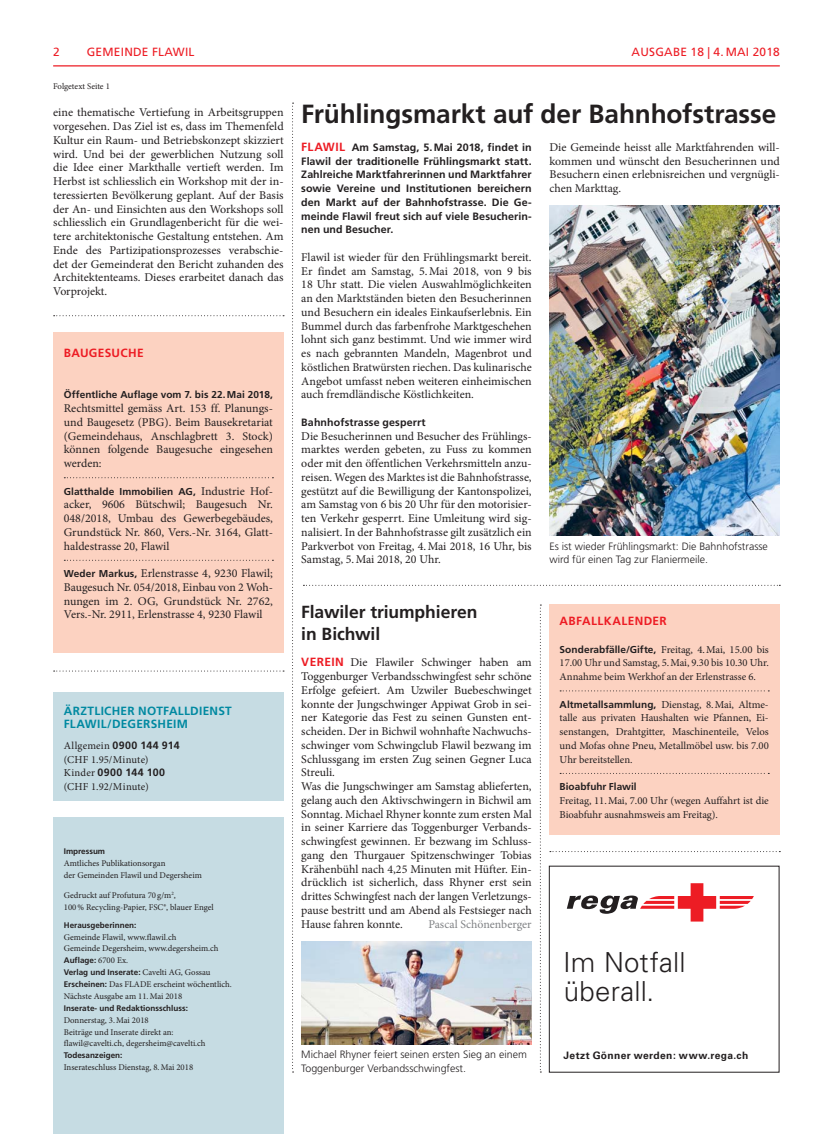
<style>
.page{position:relative;width:833px;height:1134px;background:#fff}
.page>*{position:absolute;margin:0;border:0;box-sizing:border-box;transform-origin:0 0}
.t1{font:300 27.62px/29.2px "Univers";letter-spacing:.005em;color:#231f20}
.t2{font:700 26.25px "Frutiger LT Std";letter-spacing:-.005em;color:#231f20}
.t3{font:700 17.5px/21.2px "Frutiger LT Std";letter-spacing:-.005em;color:#231f20}
.t4{font:11.88px/13.8px "Minion Pro";color:#231f20;text-align:justify}
.t5{font:700 11.88px/13.8px "Frutiger LT Std";letter-spacing:.025em;color:#0089a1}
.t6{font:11.88px "Frutiger LT Std";letter-spacing:.02em;color:#ed1c24}
.t7{font:700 11.88px "Frutiger LT Std";letter-spacing:.03em;color:#ed1c24}
.t8{font:11.88px "Minion Pro";letter-spacing:-.005em;color:#808285}
.t9{font:10.62px/13.8px "Minion Pro";letter-spacing:-.005em;color:#231f20;text-align:justify}
.t10{font:700 10.62px/13.8px "Frutiger LT Std";letter-spacing:.005em;color:#231f20;text-align:justify}
.t11{font:300 10.62px/13.8px "Frutiger LT Std";color:#231f20}
.t12{font:10.62px "Minion Pro";letter-spacing:.02em;color:#231f20}
.t13{font:700 10.62px "Frutiger LT Std";letter-spacing:.035em;color:#231f20}
.t14{font:700 10.62px "Frutiger LT Std";letter-spacing:.04em;color:#231f20}
.t15{font:700 10.25px "Univers";letter-spacing:.035em;color:#231f20}
.t16{font:700 10px "Frutiger LT Std";color:#231f20}
.t17{font:8.75px/11.9px "Minion Pro";color:#231f20}
.t18{font:700 8.12px/11.9px "Frutiger LT Std";color:#231f20}
.s1{font-size:11.88px;color:#ed1c24}
.s2{font-family:"Minion Pro";font-weight:400;font-size:11.88px}
.s3{font-family:"Frutiger LT Std";font-weight:700;font-size:10px}
.s4{font-family:"Frutiger LT Std";font-weight:700;color:#ed1c24}
.s5{font-family:"Minion Pro";font-weight:400}
.s6{font-family:"Minion Pro";font-weight:400;font-size:8.75px}
.s7{font-family:"Frutiger LT Std";font-weight:700;font-size:8.12px}
</style>
<div class="page">
<div style="left:53px;top:817px;width:230px;height:317px;background:#c6dce3"></div>
<div style="left:53px;top:692px;width:230px;height:109px;background:#c6dce3"></div>
<div style="left:549px;top:604px;width:230px;height:231px;background:#fcd2c1"></div>
<svg style="left:560px;top:690px;width:209px;height:1px"></svg>
<svg style="left:560px;top:773px;width:209px;height:1px"></svg>
<div style="left:53px;top:333px;width:230px;height:320px;background:#fcd2c1"></div>
<svg style="left:64px;top:477px;width:209px;height:1px"></svg>
<svg style="left:64px;top:560px;width:209px;height:1px"></svg>
<hr style="left:53px;top:65px;width:727px;height:1px;background:#ed1c24">
<svg style="left:292px;top:103px;width:1px;height:969px"></svg>
<svg style="left:540px;top:604px;width:1px;height:468px"></svg>
<svg style="left:303px;top:585px;width:477px;height:1px"></svg>
<svg style="left:550px;top:851px;width:230px;height:1px"></svg>
<svg style="left:54px;top:315px;width:230px;height:1px"></svg>
<svg style="left:54px;top:670px;width:230px;height:1px"></svg>
<img style="left:549px;top:206px;width:231px;height:330px">
<img style="left:301px;top:941px;width:230px;height:103px">
<svg style="left:567px;top:883px;width:187px;height:38px"></svg>
<p class="t6" style="left:53px;top:46px;width:8px">2</p>
<p class="t6" style="left:87px;top:46px;width:109px">GEMEINDE FLAWIL</p>
<p class="t6" style="left:631px;top:46px;width:150px">AUSGABE 18 | 4. MAI 2018</p>
<p class="t17" style="left:53px;top:81px;width:58px">Folgetext Seite 1</p>
<p class="t4" style="left:53px;top:107px;width:232px">eine thematische Vertiefung in Arbeitsgruppen vorgesehen. Das Ziel ist es, dass im Themenfeld Kultur ein Raum- und Betriebskonzept skizziert wird. Und bei der gewerblichen Nutzung soll die Idee einer Markthalle vertieft werden. Im Herbst ist schliesslich ein Workshop mit der in&shy;teressierten Bevölkerung geplant. Auf der Basis der An- und Einsichten aus den Workshops soll schliesslich ein Grundlagenbericht für die wei&shy;tere architektonische Gestaltung entstehen. Am Ende des Partizipationsprozesses verabschie&shy;det der Gemeinderat den Bericht zuhanden des Architektenteams. Dieses erarbeitet danach das Vorprojekt.</p>
<h2 class="t2" style="left:301px;top:101px;width:476px">Frühlingsmarkt auf der Bahnhofstrasse</h2>
<p class="t4" style="left:549px;top:141px;width:232px">Die Gemeinde heisst alle Marktfahrenden will&shy;kommen und wünscht den Besucherinnen und Besuchern einen erlebnisreichen und vergnügli&shy;chen Markttag.</p>
<p class="t10" style="left:301px;top:141px;width:232px"><span class="s1">FLAWIL</span> Am Samstag, 5. Mai 2018, findet in Flawil der traditionelle Frühlingsmarkt statt.<br>Zahlreiche Marktfahrerinnen und Marktfahrer sowie Vereine und Institutionen bereichern den Markt auf der Bahnhofstrasse. Die Ge&shy;meinde Flawil freut sich auf viele Besucherin&shy;nen und Besucher.</p>
<p class="t4" style="left:301px;top:251px;width:232px">Flawil ist wieder für den Frühlingsmarkt bereit.<br>Er findet am Samstag, 5. Mai 2018, von 9 bis 18 Uhr statt. Die vielen Auswahlmöglichkeiten an den Marktständen bieten den Besucherinnen und Besuchern ein ideales Einkaufserlebnis. Ein Bummel durch das farbenfrohe Marktgeschehen lohnt sich ganz bestimmt. Und wie immer wird es nach gebrannten Mandeln, Magenbrot und köstlichen Bratwürsten riechen. Das kulinarische Angebot umfasst neben weiteren einheimischen auch fremdländische Köstlichkeiten.</p>
<p class="t10" style="left:301px;top:416px;width:126px">Bahnhofstrasse gesperrt</p>
<p class="t4" style="left:301px;top:430px;width:232px">Die Besucherinnen und Besucher des Frühlings&shy;marktes werden gebeten, zu Fuss zu kommen oder mit den öffentlichen Verkehrsmitteln anzu&shy;reisen. Wegen des Marktes ist die Bahnhofstrasse, gestützt auf die Bewilligung der Kantonspolizei, am Samstag von 6 bis 20 Uhr für den motorisier&shy;ten Verkehr gesperrt. Eine Umleitung wird sig&shy;nalisiert. In der Bahnhofstrasse gilt zusätzlich ein Parkverbot von Freitag, 4. Mai 2018, 16 Uhr, bis Samstag, 5. Mai 2018, 20 Uhr.</p>
<p class="t7" style="left:64px;top:347px;width:81px">BAUGESUCHE</p>
<p class="t16" style="left:64px;top:390px;width:211px">Öffentliche Auflage vom 7. bis 22. Mai 2018,</p>
<p class="t4" style="left:64px;top:402px;width:211px">Rechtsmittel gemäss Art. 153 ff. Planungs&shy;und Baugesetz (PBG). Beim Bausekretariat (Gemeindehaus, Anschlagbrett 3. Stock) können folgende Baugesuche eingesehen werden:</p>
<p class="t16" style="left:64px;top:486px;width:211px">Glatthalde Immobilien AG, <span class="s2">Industrie Hof-</span></p>
<p class="t4" style="left:64px;top:499px;width:211px">acker, 9606 Bütschwil; Baugesuch Nr.<br>048/2018, Umbau des Gewerbegebäudes, Grundstück Nr. 860, Vers.-Nr. 3164, Glatt&shy;haldestrasse 20, Flawil</p>
<p class="t4" style="left:64px;top:567px;width:211px"><span class="s3">Weder Markus,</span> Erlenstrasse 4, 9230 Flawil; Baugesuch Nr. 054/2018, Einbau von 2 Woh&shy;nungen im 2. OG, Grundstück Nr. 2762, Vers.-Nr. 2911, Erlenstrasse 4, 9230 Flawil</p>
<p class="t11" style="left:549px;top:540px;width:220px">Es ist wieder Frühlingsmarkt: Die Bahnhofstrasse wird für einen Tag zur Flaniermeile.</p>
<h3 class="t3" style="left:301px;top:602px;width:178px">Flawiler triumphieren in Bichwil</h3>
<p class="t4" style="left:301px;top:657px;width:232px;text-align:left"><span class="s4">VEREIN</span> Die Flawiler Schwinger haben am Toggenburger Verbandsschwingfest sehr schöne Erfolge gefeiert. Am Uzwiler Buebeschwinget konnte der Jungschwinger Appiwat Grob in sei&shy;ner Kategorie das Fest zu seinen Gunsten ent&shy;scheiden. Der in Bichwil wohnhafte Nachwuchs&shy;schwinger vom Schwingclub Flawil bezwang im Schlussgang im ersten Zug seinen Gegner Luca Streuli.<br>Was die Jungschwinger am Samstag ablieferten, gelang auch den Aktivschwingern in Bichwil am Sonntag. Michael Rhyner konnte zum ersten Mal in seiner Karriere das Toggenburger Verbands&shy;schwingfest gewinnen. Er bezwang im Schluss&shy;gang den Thurgauer Spitzenschwinger Tobias Krähenbühl nach 4,25 Minuten mit Hüfter. Ein&shy;drücklich ist sicherlich, dass Rhyner erst sein drittes Schwingfest nach der langen Verletzungs&shy;pause bestritt und am Abend als Festsieger nach Hause fahren konnte.</p>
<p class="t7" style="left:559px;top:615px;width:109px">ABFALLKALENDER</p>
<p class="t9" style="left:559px;top:643px;width:211px"><span class="s3">Sonderabfälle/Gifte,</span> Freitag, 4. Mai, 15.00 bis 17.00 Uhr und Samstag, 5. Mai, 9.30 bis 10.30 Uhr.<br>Annahme beim Werkhof an der Erlenstrasse 6.</p>
<p class="t9" style="left:559px;top:698px;width:211px"><span class="s3">Altmetallsammlung,</span> Dienstag, 8. Mai, Altme&shy;talle aus privaten Haushalten wie Pfannen, Ei&shy;senstangen, Drahtgitter, Maschinenteile, Velos und Mofas ohne Pneu, Metallmöbel usw. bis 7.00<br>Uhr bereitstellen.</p>
<p class="t16" style="left:559px;top:782px;width:79px">Bioabfuhr Flawil</p>
<p class="t9" style="left:559px;top:795px;width:211px">Freitag, 11. Mai, 7.00 Uhr (wegen Auffahrt ist die<br>Bioabfuhr ausnahmsweis am Freitag).</p>
<p class="t5" style="left:64px;top:704px;width:170px">ÄRZTLICHER NOTFALLDIENST<br>FLAWIL/DEGERSHEIM</p>
<p class="t13" style="left:64px;top:740px;width:117px"><span class="s5">Allgemein</span> 0900 144 914</p>
<p class="t12" style="left:64px;top:755px;width:86px">(CHF 1.95/Minute)</p>
<p class="t14" style="left:64px;top:768px;width:103px"><span class="s5">Kinder</span> 0900 144 100</p>
<p class="t12" style="left:64px;top:783px;width:87px">(CHF 1.92/Minute)</p>
<p class="t18" style="left:64px;top:845px;width:43px">Impressum</p>
<p class="t17" style="left:64px;top:858px;width:140px">Amtliches Publikationsorgan<br>der Gemeinden Flawil und Degersheim</p>
<p class="t17" style="left:64px;top:890px;width:151px">Gedruckt auf Profutura 70 g/m<sup>2</sup>,<br>100 % Recycling-Papier, FSC®, blauer Engel</p>
<p class="t18" style="left:64px;top:919px;width:74px">Herausgeberinnen:</p>
<p class="t17" style="left:64px;top:931px;width:156px">Gemeinde Flawil, www.flawil.ch<br>Gemeinde Degersheim, www.degersheim.ch</p>
<p class="t18" style="left:64px;top:955px;width:148px">Auflage: <span class="s6">6700 Ex.<br></span>Verlag und Inserate: <span class="s6">Cavelti AG, Gossau</span></p>
<p class="t17" style="left:64px;top:979px;width:170px"><span class="s7">Erscheinen:</span> Das FLADE erscheint wöchentlich.<br>Nächste Ausgabe am 11. Mai 2018</p>
<p class="t18" style="left:64px;top:1002px;width:126px">Inserate- und Redaktionsschluss:</p>
<p class="t17" style="left:64px;top:1015px;width:143px">Donnerstag, 3. Mai 2018<br>Beiträge und Inserate direkt an: flawil@cavelti.ch, degersheim@cavelti.ch</p>
<p class="t18" style="left:64px;top:1050px;width:60px">Todesanzeigen:</p>
<p class="t17" style="left:64px;top:1062px;width:131px">Inserateschluss Dienstag, 8. Mai 2018</p>
<p class="t8" style="left:428px;top:919px;width:105px">Pascal Schönenberger</p>
<h1 class="t1" style="left:563px;top:947px;width:124px">Im Notfall überall.</h1>
<p class="t11" style="left:301px;top:1048px;width:227px">Michael Rhyner feiert seinen ersten Sieg an einem<br>Toggenburger Verbandsschwingfest.</p>
<p class="t15" style="left:563px;top:1050px;width:186px">Jetzt Gönner werden: www.rega.ch</p>
</div>
